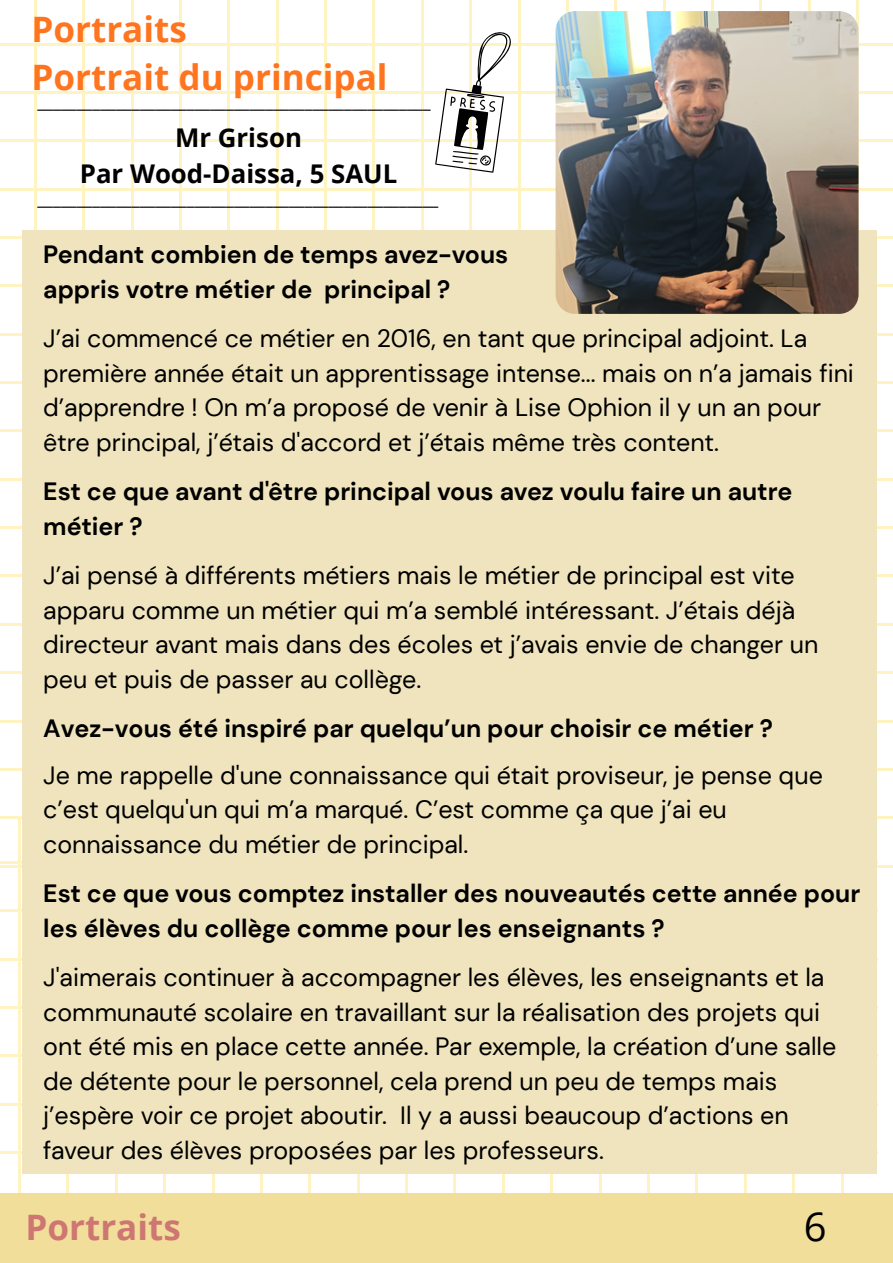
<style>
.page{position:relative;width:893px;height:1263px;background:#fff}
.page>*{position:absolute;margin:0;border:0;box-sizing:border-box;transform-origin:0 0}
.t1{font:40px "Open Sans";color:#000}
.t2{font:700 35px/48px "Open Sans";color:#ff751f}
.t3{font:700 35px "Open Sans";color:#ce7772}
.t4{font:700 25.8px/36px "Open Sans";color:#000;text-align:center}
.t5{font:25px/34.6px "DM Sans";color:#000}
.t6{font:700 25px/34.6px "DM Sans";color:#000}
.t7{font:17.6px "Open Sans";color:#000}
</style>
<div class="page">
<hr style="left:0;top:861px;width:877px;height:3px;background:#fff3c2">
<hr style="left:0;top:909px;width:877px;height:3px;background:#fff3c2">
<hr style="left:0;top:958px;width:877px;height:2px;background:#fff3c2">
<hr style="left:0;top:1006px;width:877px;height:3px;background:#fff3c2">
<hr style="left:0;top:1054px;width:877px;height:3px;background:#fff3c2">
<hr style="left:0;top:1103px;width:877px;height:2px;background:#fff3c2">
<hr style="left:0;top:1151px;width:877px;height:3px;background:#fff3c2">
<hr style="left:18px;top:818px;width:3px;height:445px;background:#fff3c2">
<hr style="left:67px;top:818px;width:2px;height:445px;background:#fff3c2">
<hr style="left:115px;top:818px;width:3px;height:445px;background:#fff3c2">
<hr style="left:163px;top:818px;width:3px;height:445px;background:#fff3c2">
<hr style="left:212px;top:818px;width:2px;height:445px;background:#fff3c2">
<hr style="left:260px;top:818px;width:3px;height:445px;background:#fff3c2">
<hr style="left:308px;top:818px;width:3px;height:445px;background:#fff3c2">
<hr style="left:357px;top:818px;width:2px;height:445px;background:#fff3c2">
<hr style="left:405px;top:818px;width:3px;height:445px;background:#fff3c2">
<hr style="left:453px;top:818px;width:3px;height:445px;background:#fff3c2">
<hr style="left:502px;top:818px;width:2px;height:445px;background:#fff3c2">
<hr style="left:550px;top:818px;width:3px;height:445px;background:#fff3c2">
<hr style="left:598px;top:818px;width:3px;height:445px;background:#fff3c2">
<hr style="left:647px;top:818px;width:2px;height:445px;background:#fff3c2">
<hr style="left:695px;top:818px;width:3px;height:445px;background:#fff3c2">
<hr style="left:744px;top:818px;width:2px;height:445px;background:#fff3c2">
<hr style="left:792px;top:818px;width:3px;height:445px;background:#fff3c2">
<hr style="left:840px;top:818px;width:3px;height:445px;background:#fff3c2">
<hr style="left:0;top:43px;width:892px;height:2px;background:#fff3c2">
<hr style="left:0;top:91px;width:892px;height:3px;background:#fff3c2">
<hr style="left:0;top:139px;width:892px;height:3px;background:#fff3c2">
<hr style="left:0;top:188px;width:892px;height:2px;background:#fff3c2">
<hr style="left:0;top:236px;width:892px;height:3px;background:#fff3c2">
<hr style="left:0;top:285px;width:892px;height:2px;background:#fff3c2">
<hr style="left:0;top:333px;width:892px;height:3px;background:#fff3c2">
<hr style="left:0;top:381px;width:892px;height:3px;background:#fff3c2">
<hr style="left:0;top:430px;width:892px;height:2px;background:#fff3c2">
<hr style="left:0;top:478px;width:892px;height:3px;background:#fff3c2">
<hr style="left:0;top:526px;width:892px;height:3px;background:#fff3c2">
<hr style="left:0;top:575px;width:892px;height:2px;background:#fff3c2">
<hr style="left:0;top:623px;width:892px;height:3px;background:#fff3c2">
<hr style="left:0;top:671px;width:892px;height:3px;background:#fff3c2">
<hr style="left:0;top:720px;width:892px;height:2px;background:#fff3c2">
<hr style="left:0;top:768px;width:892px;height:3px;background:#fff3c2">
<hr style="left:0;top:816px;width:892px;height:3px;background:#fff3c2">
<hr style="left:0;top:865px;width:892px;height:2px;background:#fff3c2">
<hr style="left:34px;top:0;width:3px;height:892px;background:#fff3c2">
<hr style="left:82px;top:0;width:3px;height:892px;background:#fff3c2">
<hr style="left:131px;top:0;width:2px;height:892px;background:#fff3c2">
<hr style="left:179px;top:0;width:3px;height:892px;background:#fff3c2">
<hr style="left:227px;top:0;width:3px;height:892px;background:#fff3c2">
<hr style="left:276px;top:0;width:2px;height:892px;background:#fff3c2">
<hr style="left:324px;top:0;width:3px;height:892px;background:#fff3c2">
<hr style="left:372px;top:0;width:3px;height:892px;background:#fff3c2">
<hr style="left:421px;top:0;width:2px;height:892px;background:#fff3c2">
<hr style="left:469px;top:0;width:3px;height:892px;background:#fff3c2">
<hr style="left:517px;top:0;width:3px;height:892px;background:#fff3c2">
<hr style="left:566px;top:0;width:2px;height:892px;background:#fff3c2">
<hr style="left:808px;top:0;width:2px;height:892px;background:#fff3c2">
<hr style="left:856px;top:0;width:3px;height:892px;background:#fff3c2">
<div style="left:22px;top:230px;width:855px;height:944px;background:#efe4bd"></div>
<div style="left:0;top:1193px;width:892px;height:70px;background:#f1de9b"></div>
<svg style="left:415px;top:20px;width:103px;height:155px"></svg>
<img style="left:555px;top:11px;width:303px;height:303px">
<h2 class="t2" style="left:31px;top:4px;width:357px">Portraits<br>Portrait du principal</h2>
<p class="t7" style="left:37px;top:89px;width:394px">__________________________________________________</p>
<h3 class="t4" style="left:80px;top:119px;width:319px">Mr Grison<br>Par Wood-Daissa, 5 SAUL</h3>
<p class="t7" style="left:37px;top:186px;width:402px">___________________________________________________</p>
<p class="t6" style="left:43px;top:238px;width:466px">Pendant combien de temps avez-vous appris votre métier de principal ?</p>
<p class="t5" style="left:43px;top:322px;width:812px">J’ai commencé ce métier en 2016, en tant que principal adjoint. La première année était un apprentissage intense... mais on n’a jamais fini d’apprendre ! On m’a proposé de venir à Lise Ophion il y un an pour être principal, j’étais d'accord et j’étais même très content.</p>
<p class="t6" style="left:43px;top:475px;width:750px">Est ce que avant d'être principal vous avez voulu faire un autre métier ?</p>
<p class="t5" style="left:43px;top:559px;width:776px">J’ai pensé à différents métiers mais le métier de principal est vite apparu comme un métier qui m’a semblé intéressant. J’étais déjà directeur avant mais dans des écoles et j’avais envie de changer un peu et puis de passer au collège.</p>
<p class="t6" style="left:43px;top:712px;width:731px">Avez-vous été inspiré par quelqu’un pour choisir ce métier ?</p>
<p class="t5" style="left:43px;top:758px;width:781px">Je me rappelle d'une connaissance qui était proviseur, je pense que c’est quelqu'un qui m’a marqué. C’est comme ça que j’ai eu connaissance du métier de principal.</p>
<p class="t6" style="left:43px;top:877px;width:818px">Est ce que vous comptez installer des nouveautés cette année pour les élèves du collège comme pour les enseignants ?</p>
<p class="t5" style="left:43px;top:961px;width:794px">J'aimerais continuer à accompagner les élèves, les enseignants et la communauté scolaire en travaillant sur la réalisation des projets qui ont été mis en place cette année. Par exemple, la création d’une salle de détente pour le personnel, cela prend un peu de temps mais j’espère voir ce projet aboutir. Il y a aussi beaucoup d’actions en faveur des élèves proposées par les professeurs.</p>
<h2 class="t3" style="left:25px;top:1203px;width:157px">Portraits</h2>
<h1 class="t1" style="left:803px;top:1198px;width:24px">6</h1>
</div>
